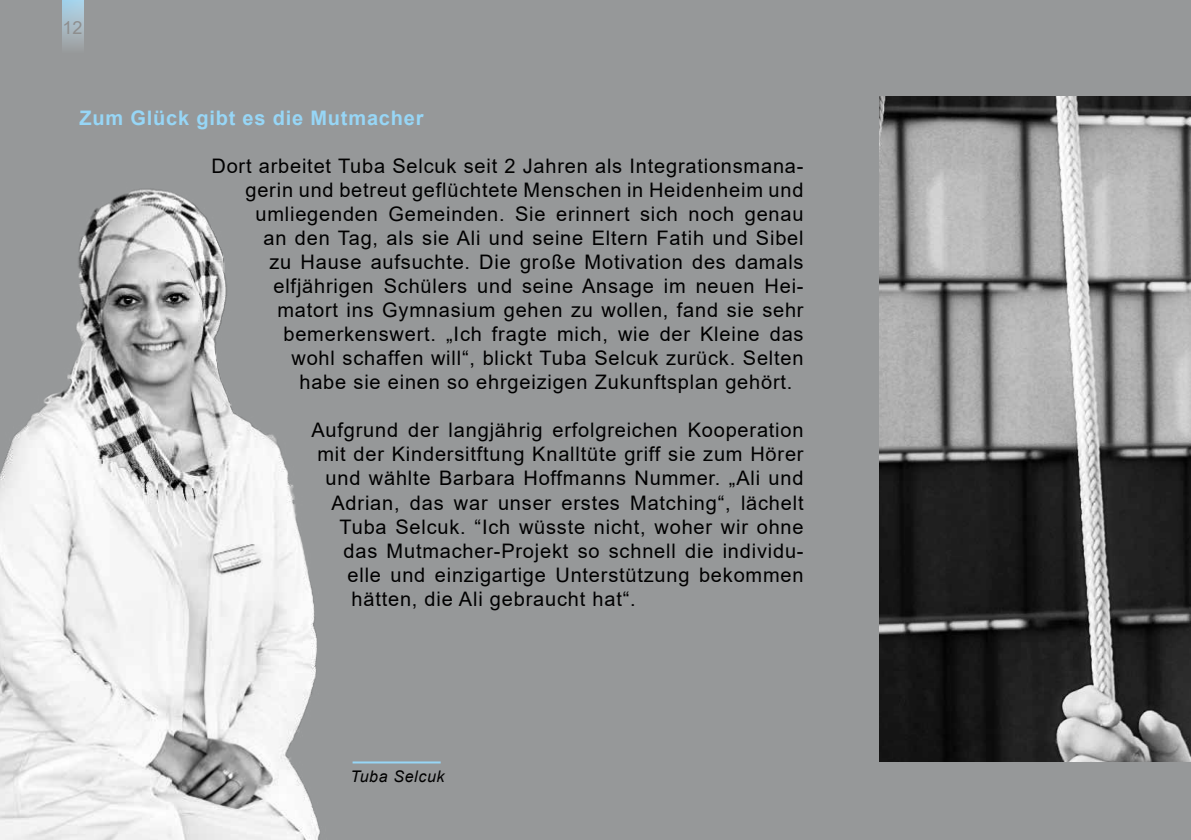
<style>
.page{position:relative;width:1191px;height:840px;background:#fff}
.page>*{position:absolute;margin:0;border:0;box-sizing:border-box;transform-origin:0 0}
.t1{font:20px "Arial";letter-spacing:.04em;color:#000}
.t2{font:700 20px "Arial";letter-spacing:.04em;color:#97d6f6}
.t3{font:18px "Arial";color:#8e8e8e}
.t4{font:italic 16px "Arial";letter-spacing:.04em;color:#000}
</style>
<div class="page">
<div style="left:0;top:0;width:1191px;height:839px;background:#969899"></div>
<svg style="left:62px;top:0;width:21px;height:47px"></svg>
<img style="left:0;top:189px;width:320px;height:650px">
<hr style="left:352px;top:761px;width:89px;height:2px;background:#97d6f6">
<img style="left:879px;top:96px;width:312px;height:665px">
<p class="t3" style="left:62px;top:15px;width:22px">12</p>
<p class="t2" style="left:79px;top:104px;width:346px">Zum Glück gibt es die Mutmacher</p>
<p class="t1" style="left:211px;top:152px;width:593px">Dort arbeitet Tuba Selcuk seit 2 Jahren als Integrationsmana-</p>
<p class="t1" style="left:245px;top:176px;width:559px">gerin und betreut geflüchtete Menschen in Heidenheim und</p>
<p class="t1" style="left:255px;top:200px;width:549px">umliegenden Gemeinden. Sie erinnert sich noch genau</p>
<p class="t1" style="left:263px;top:224px;width:541px">an den Tag, als sie Ali und seine Eltern Fatih und Sibel</p>
<p class="t1" style="left:269px;top:248px;width:535px">zu Hause aufsuchte. Die große Motivation des damals</p>
<p class="t1" style="left:273px;top:272px;width:531px">elfjährigen Schülers und seine Ansage im neuen Hei-</p>
<p class="t1" style="left:277px;top:296px;width:527px">matort ins Gymnasium gehen zu wollen, fand sie sehr</p>
<p class="t1" style="left:283px;top:320px;width:521px">bemerkenswert. „Ich fragte mich, wie der Kleine das</p>
<p class="t1" style="left:291px;top:344px;width:513px">wohl schaffen will“, blickt Tuba Selcuk zurück. Selten</p>
<p class="t1" style="left:299px;top:368px;width:494px">habe sie einen so ehrgeizigen Zukunftsplan gehört.</p>
<p class="t1" style="left:311px;top:416px;width:493px">Aufgrund der langjährig erfolgreichen Kooperation</p>
<p class="t1" style="left:317px;top:440px;width:487px">mit der Kindersitftung Knalltüte griff sie zum Hörer</p>
<p class="t1" style="left:325px;top:464px;width:479px">und wählte Barbara Hoffmanns Nummer. „Ali und</p>
<p class="t1" style="left:331px;top:488px;width:473px">Adrian, das war unser erstes Matching“, lächelt</p>
<p class="t1" style="left:339px;top:512px;width:465px">Tuba Selcuk. “Ich wüsste nicht, woher wir ohne</p>
<p class="t1" style="left:343px;top:536px;width:461px">das Mutmacher-Projekt so schnell die individu-</p>
<p class="t1" style="left:347px;top:560px;width:457px">elle und einzigartige Unterstützung bekommen</p>
<p class="t1" style="left:351px;top:584px;width:286px">hätten, die Ali gebraucht hat“.</p>
<p class="t4" style="left:350px;top:765px;width:96px">Tuba Selcuk</p>
</div>
